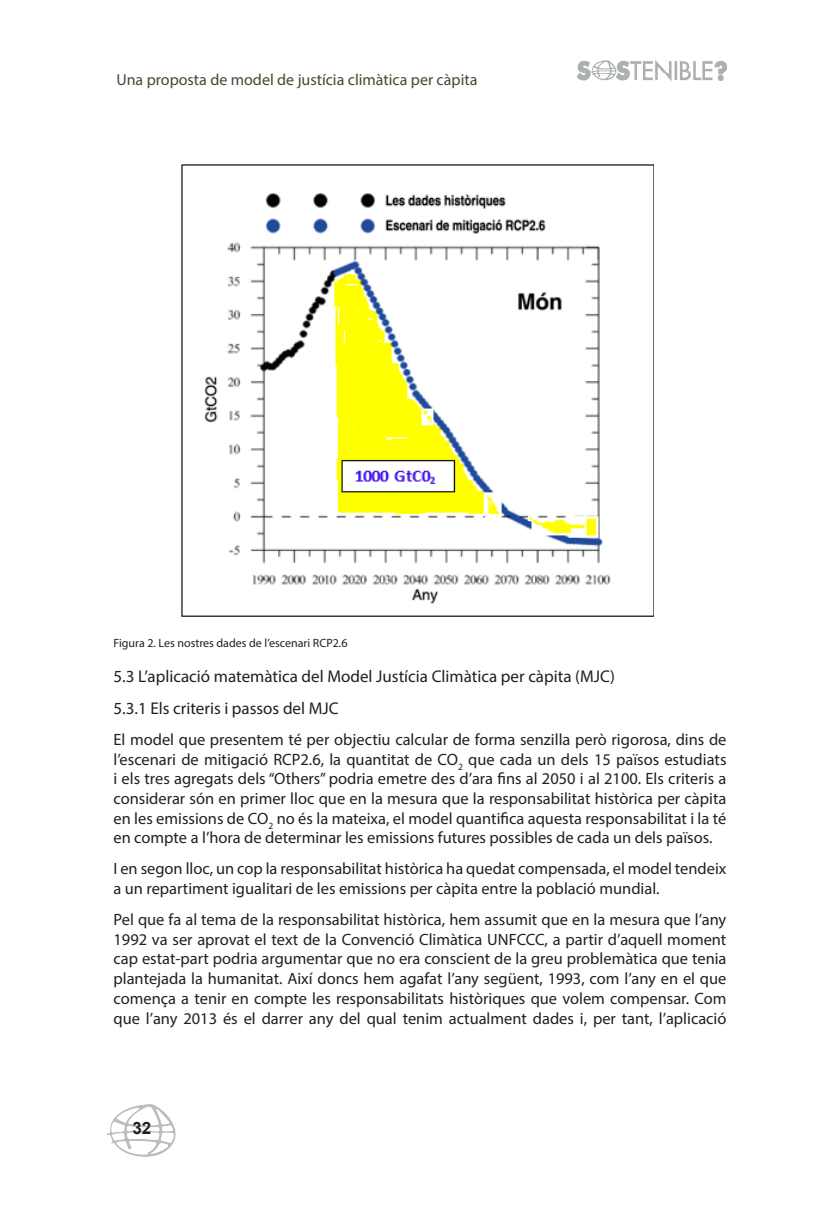
<style>
.page{position:relative;width:840px;height:1214px;background:#fff}
.page>*{position:absolute;margin:0;border:0;box-sizing:border-box;transform-origin:0 0}
.t1{font:17px/31.8px "Myriad Pro";color:#231f20}
.t2{font:700 17px "Arial";color:#231f20}
.t3{font:16.4px/19.6px "Myriad Pro";color:#231f20;text-align:justify}
.t4{font:16px "Myriad Pro";color:#3d4c2e}
.t5{font:12px "Myriad Pro";color:#231f20}
</style>
<div class="page">
<img style="left:107px;top:1104px;width:69px;height:53px">
<img style="left:577px;top:60px;width:149px;height:21px">
<img style="left:181px;top:164px;width:472px;height:453px">
<p class="t4" style="left:116px;top:70px;width:362px">Una proposta de model de justícia climàtica per càpita</p>
<p class="t5" style="left:113px;top:635px;width:235px">Figura 2. Les nostres dades de l’escenari RCP2.6</p>
<p class="t1" style="left:113px;top:660px;width:503px">5.3 L’aplicació matemàtica del Model Justícia Climàtica per càpita (MJC)<br>5.3.1 Els criteris i passos del MJC</p>
<p class="t3" style="left:113px;top:729px;width:614px">El model que presentem té per objectiu calcular de forma senzilla però rigorosa, dins de l’escenari de mitigació RCP2.6, la quantitat de CO<sub>2</sub> que cada un dels 15 països estudiats i els tres agregats dels “Others” podria emetre des d’ara fins al 2050 i al 2100. Els criteris a considerar són en primer lloc que en la mesura que la responsabilitat històrica per càpita en les emissions de CO<sub>2</sub> no és la mateixa, el model quantifica aquesta responsabilitat i la té en compte a l’hora de determinar les emissions futures possibles de cada un dels països.</p>
<p class="t3" style="left:113px;top:858px;width:614px">I en segon lloc, un cop la responsabilitat històrica ha quedat compensada, el model tendeix a un repartiment igualitari de les emissions per càpita entre la població mundial.</p>
<p class="t3" style="left:113px;top:909px;width:614px">Pel que fa al tema de la responsabilitat històrica, hem assumit que en la mesura que l’any 1992 va ser aprovat el text de la Convenció Climàtica UNFCCC, a partir d’aquell moment cap estat-part podria argumentar que no era conscient de la greu problemàtica que tenia plantejada la humanitat. Així doncs hem agafat l’any següent, 1993, com l’any en el que comença a tenir en compte les responsabilitats històriques que volem compensar. Com que l’any 2013 és el darrer any del qual tenim actualment dades i, per tant, l’aplicació</p>
<p class="t2" style="left:132px;top:1116px;width:20px">32</p>
</div>
